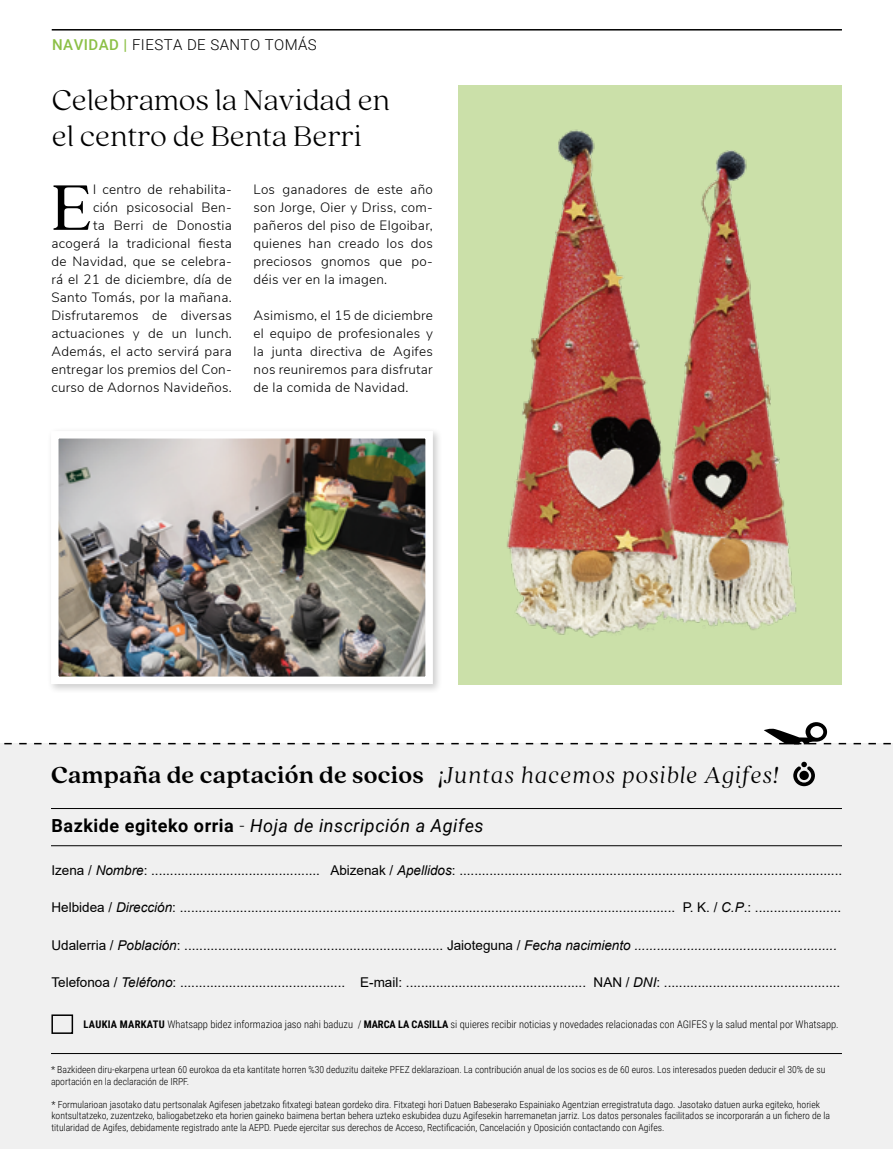
<style>
.page{position:relative;width:893px;height:1149px;background:#fff}
.page>*{position:absolute;margin:0;border:0;box-sizing:border-box;transform-origin:0 0}
.t1{font:71.4px "Quincy CF";color:#000}
.t2{font:100 31.5px/36px "Quincy CF";letter-spacing:.01em;color:#000}
.t3{font:italic 300 25.5px "Quincy CF";letter-spacing:.05em;color:#000}
.t4{font:italic 18px "Roboto";letter-spacing:.03em;color:#000}
.t5{font:300 15px "Roboto";letter-spacing:.03em;color:#000}
.t6{font:13.5px "Arial";color:#000}
.t7{font:300 13.5px/18px "Nunito Sans";letter-spacing:.02em;color:#000;text-align:justify}
.t8{font:300 10.5px "Roboto Condensed";letter-spacing:-.005em;color:#000}
.t9{font:300 10.5px "Roboto Condensed";letter-spacing:.05em;color:#3c3c3b}
.t10{font:300 9.75px/11.7px "Roboto Condensed";letter-spacing:-.005em;color:#000}
.s1{font-weight:500;color:#8cc046}
.s2{font-weight:700;font-style:normal}
.s3{font-weight:300;font-style:normal}
.s4{font-style:italic}
.s5{font-weight:700}
</style>
<div class="page">
<div style="left:0;top:743px;width:893px;height:405px;background:#f0f0f0"></div>
<hr style="left:51px;top:808px;width:791px;height:1px;background:#000">
<hr style="left:51px;top:845px;width:791px;height:1px;background:#000">
<hr style="left:51px;top:1052px;width:791px;height:1px;background:#000">
<svg style="left:4px;top:722px;width:887px;height:22px"></svg>
<svg style="left:793px;top:761px;width:22px;height:25px"></svg>
<div style="left:51px;top:1014px;width:22px;height:19px;border:2px solid #000"></div>
<hr style="left:52px;top:29px;width:790px;height:2px;background:#000">
<img style="left:458px;top:85px;width:384px;height:599px">
<div style="left:47px;top:427px;width:395px;height:266px;background:#000;opacity:.2"></div>
<img style="left:60px;top:440px;width:364px;height:234px">
<div style="left:51px;top:431px;width:382px;height:252px;border:8px solid #fff"></div>
<p class="t5" style="left:52px;top:34px;width:266px"><span class="s1">NAVIDAD |</span> FIESTA DE SANTO TOMÁS</p>
<h2 class="t2" style="left:52px;top:83px;width:339px">Celebramos la Navidad en el centro de Benta Berri</h2>
<h1 class="t1" style="left:51px;top:166px;width:42px">E</h1>
<p class="t7" style="left:51px;top:179px;width:182px;text-align:right">l centro de rehabilita-<br>ción psicosocial Ben-<br>ta Berri de Donostia acogerá la tradicional fiesta de Navidad, que se celebra&shy;rá el 21 de diciembre, día de<br>Santo Tomás, por la mañana.<br>Disfrutaremos de diversas actuaciones y de un lunch.<br>Además, el acto servirá para entregar los premios del Con&shy;curso de Adornos Navideños.</p>
<p class="t7" style="left:254px;top:179px;width:181px">Los ganadores de este año son Jorge, Oier y Driss, com&shy;pañeros del piso de Elgoibar, quienes han creado los dos preciosos gnomos que po&shy;déis ver en la imagen.</p>
<p class="t7" style="left:254px;top:305px;width:181px">Asimismo, el 15 de diciembre el equipo de profesionales y la junta directiva de Agifes nos reuniremos para disfrutar de la comida de Navidad.</p>
<h3 class="t3" style="left:51px;top:760px;width:729px"><span class="s2">Campaña de captación de socios</span> ¡Juntas hacemos posible Agifes!</h3>
<h3 class="t4" style="left:51px;top:812px;width:434px"><span class="s2">Bazkide egiteko orria</span> <span class="s3">-</span> Hoja de inscripción a Agifes</h3>
<p class="t6" style="left:51px;top:860px;width:792px">Izena / <span class="s4">Nombre</span>: ............................................. Abizenak / <span class="s4">Apellidos</span>: ......................................................................................................</p>
<p class="t6" style="left:51px;top:897px;width:791px">Helbidea / <span class="s4">Dirección</span>: .................................................................................................................................... P. K. / <span class="s4">C.P</span>.: .......................</p>
<p class="t6" style="left:51px;top:935px;width:787px">Udalerria / <span class="s4">Población</span>: ..................................................................... Jaioteguna / <span class="s4">Fecha nacimiento ......................................................</span></p>
<p class="t6" style="left:51px;top:972px;width:790px">Telefonoa / <span class="s4">Teléfono</span>: ............................................ E-mail: ................................................ NAN / <span class="s4">DNI</span>: ...............................................</p>
<p class="t8" style="left:84px;top:1016px;width:757px"><span class="s5">LAUKIA MARKATU</span> Whatsapp bidez informazioa jaso nahi baduzu / <span class="s5">MARCA LA CASILLA</span> si quieres recibir noticias y novedades relacionadas con AGIFES y la salud mental por Whatsapp.</p>
<p class="t10" style="left:51px;top:1063px;width:776px">* Bazkideen diru-ekarpena urtean 60 eurokoa da eta kantitate horren %30 deduzitu daiteke PFEZ deklarazioan. La contribución anual de los socios es de 60 euros. Los interesados pueden deducir el 30% de su aportación en la declaración de IRPF.</p>
<p class="t10" style="left:51px;top:1097px;width:780px">* Formularioan jasotako datu pertsonalak Agifesen jabetzako fitxategi batean gordeko dira. Fitxategi hori Datuen Babeserako Espainiako Agentzian erregistratuta dago. Jasotako datuen aurka egiteko, horiek kontsultatzeko, zuzentzeko, baliogabetzeko eta horien gaineko baimena bertan behera uzteko eskubidea duzu Agifesekin harremanetan jarriz. Los datos personales facilitados se incorporarán a un fichero de la titularidad de Agifes, debidamente registrado ante la AEPD. Puede ejercitar sus derechos de Acceso, Rectificación, Cancelación y Oposición contactando con Agifes.</p>
<p class="t9" style="left:51px;top:1108px;width:151px"><span class="s5">12</span> | Agifes elkartearen aldizkaria</p>
</div>
